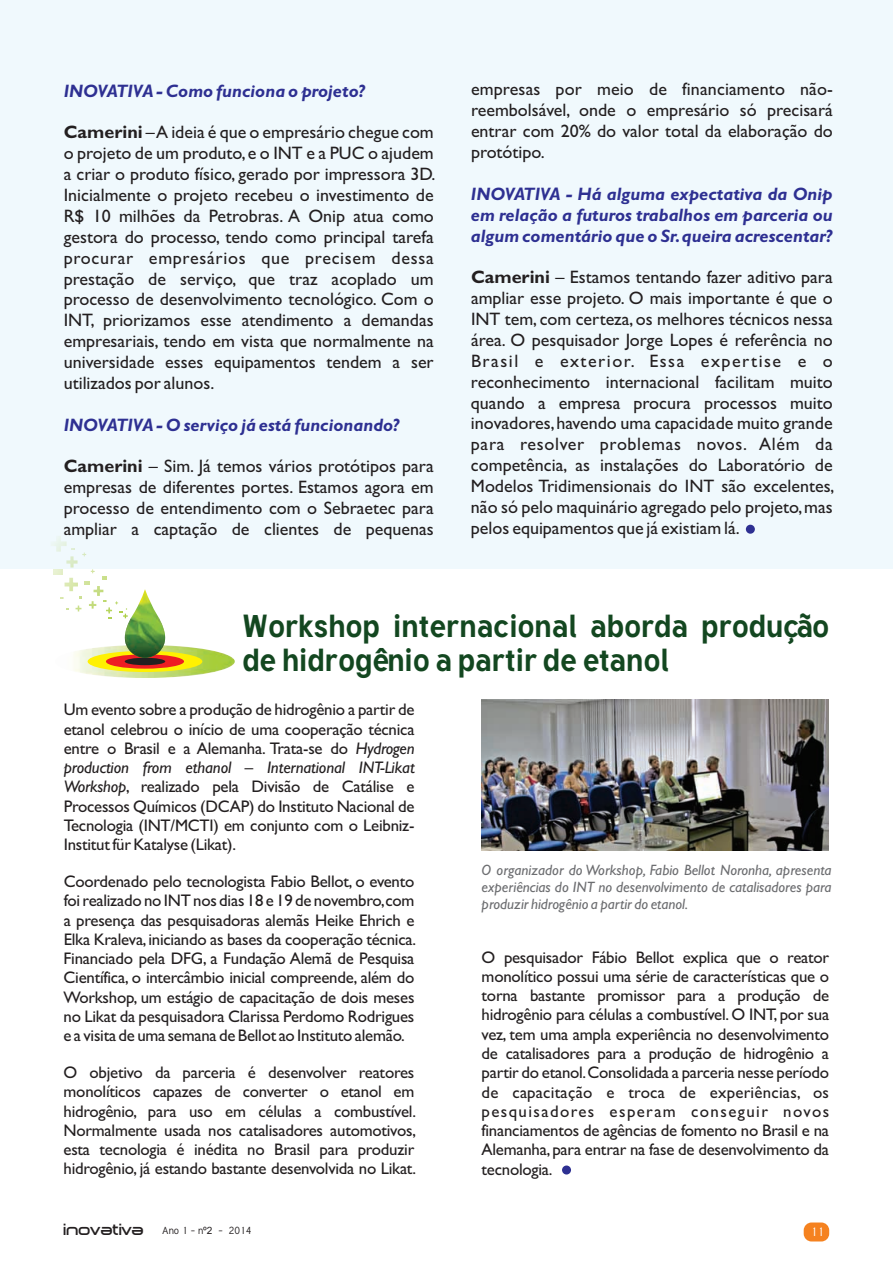
<style>
.page{position:relative;width:893px;height:1263px;background:#fff}
.page>*{position:absolute;margin:0;border:0;box-sizing:border-box;transform-origin:0 0}
.t1{font:700 31.5px/34.2px "Tuffy";color:#134720}
.t2{font:18px/20.9px "Gill Sans";color:#231f20;text-align:justify}
.t3{font:italic 700 18px/20.9px "Gill Sans";color:#2e3092;text-align:justify}
.t4{font:16.8px/19.4px "Gill Sans";letter-spacing:-.015em;color:#231f20;text-align:justify}
.t5{font:italic 15px/17.4px "Gill Sans";color:#6c6d70;text-align:justify}
.t6{font:12px "Tuffy";color:#fff}
.t7{font:10.05px "Tuffy";color:#231f20}
.s1{font-weight:700}
.s2{font-style:italic}
.s3{font-family:"Dekers Bold";font-size:15.75px}
.s4{font-family:"Arial"}
</style>
<div class="page">
<div style="left:0;top:0;width:893px;height:569px;background:#f0f9fd"></div>
<img style="left:55px;top:645px;width:180px;height:33px;border-radius:50%">
<div style="left:88px;top:651px;width:114px;height:21px;background:#fff101;border-radius:50%"></div>
<svg style="left:106px;top:654px;width:78px;height:15px"></svg>
<div style="left:125px;top:658px;width:40px;height:7px;background:#231f20;border-radius:50%"></div>
<img style="left:125px;top:589px;width:35px;height:30px">
<img style="left:125px;top:619px;width:40px;height:39px">
<img style="left:52px;top:536px;width:15px;height:12px">
<svg style="left:54px;top:548px;width:74px;height:70px"></svg>
<img style="left:482px;top:700px;width:347px;height:150px">
<div style="left:746px;top:525px;width:9px;height:9px;background:#2e3092;border-radius:50%"></div>
<div style="left:562px;top:1165px;width:9px;height:9px;background:#2e3092;border-radius:50%"></div>
<div style="left:804px;top:1222px;width:25px;height:19px;background:#f58220;border-radius:8px"></div>
<p class="t3" style="left:64px;top:82px;width:302px">INOVATIVA - Como funciona o projeto?</p>
<p class="t2" style="left:64px;top:124px;width:373px"><span class="s1">Camerini</span> – A ideia é que o empresário chegue com o projeto de um produto, e o INT e a PUC o ajudem a criar o produto físico, gerado por impressora 3D.<br>Inicialmente o projeto recebeu o investimento de R$ 10 milhões da Petrobras. A Onip atua como gestora do processo, tendo como principal tarefa procurar empresários que precisem dessa prestação de serviço, que traz acoplado um processo de desenvolvimento tecnológico. Com o INT, priorizamos esse atendimento a demandas empresariais, tendo em vista que normalmente na universidade esses equipamentos tendem a ser utilizados por alunos.</p>
<p class="t3" style="left:64px;top:416px;width:337px">INOVATIVA - O serviço já está funcionando?</p>
<p class="t2" style="left:64px;top:458px;width:372px"><span class="s1">Camerini</span> – Sim. Já temos vários protótipos para empresas de diferentes portes. Estamos agora em processo de entendimento com o Sebraetec para ampliar a captação de clientes de pequenas</p>
<p class="t2" style="left:471px;top:81px;width:363px">empresas por meio de financiamento não&shy;reembolsável, onde o empresário só precisará entrar com 20% do valor total da elaboração do protótipo.</p>
<p class="t3" style="left:471px;top:185px;width:363px">INOVATIVA - Há alguma expectativa da Onip em relação a futuros trabalhos em parceria ou algum comentário que o Sr. queira acrescentar?</p>
<p class="t2" style="left:471px;top:269px;width:365px"><span class="s1">Camerini</span> – Estamos tentando fazer aditivo para ampliar esse projeto. O mais importante é que o INT tem, com certeza, os melhores técnicos nessa área. O pesquisador Jorge Lopes é referência no Brasil e exterior. Essa expertise e o reconhecimento internacional facilitam muito quando a empresa procura processos muito inovadores, havendo uma capacidade muito grande para resolver problemas novos. Além da competência, as instalações do Laboratório de Modelos Tridimensionais do INT são excelentes, não só pelo maquinário agregado pelo projeto, mas pelos equipamentos que já existiam lá.</p>
<h1 class="t1" style="left:242px;top:611px;width:588px">Workshop internacional aborda produção de hidrogênio a partir de etanol</h1>
<p class="t4" style="left:64px;top:702px;width:353px">Um evento sobre a produção de hidrogênio a partir de etanol celebrou o início de uma cooperação técnica entre o Brasil e a Alemanha. Trata-se do <span class="s2">Hydrogen production from ethanol – International INT-Likat Workshop</span>, realizado pela Divisão de Catálise e Processos Químicos (DCAP) do Instituto Nacional de Tecnologia (INT/MCTI) em conjunto com o Leibniz-Institut für Katalyse (Likat).</p>
<p class="t4" style="left:64px;top:873px;width:354px">Coordenado pelo tecnologista Fabio Bellot, o evento foi realizado no INT nos dias 18 e 19 de novembro,com a presença das pesquisadoras alemãs Heike Ehrich e Elka Kraleva, iniciando as bases da cooperação técnica.<br>Financiado pela DFG, a Fundação Alemã de Pesquisa Científica, o intercâmbio inicial compreende, além do Workshop, um estágio de capacitação de dois meses no Likat da pesquisadora Clarissa Perdomo Rodrigues e a visita de uma semana de Bellot ao Instituto alemão.</p>
<p class="t4" style="left:64px;top:1064px;width:354px">O objetivo da parceria é desenvolver reatores monolíticos capazes de converter o etanol em hidrogênio, para uso em células a combustível.<br>Normalmente usada nos catalisadores automotivos, esta tecnologia é inédita no Brasil para produzir hidrogênio, já estando bastante desenvolvida no Likat.</p>
<p class="t5" style="left:482px;top:862px;width:351px">O organizador do Workshop, Fabio Bellot Noronha, apresenta experiências do INT no desenvolvimento de catalisadores para produzir hidrogênio a partir do etanol.</p>
<p class="t4" style="left:481px;top:949px;width:349px">O pesquisador Fábio Bellot explica que o reator monolítico possui uma série de características que o torna bastante promissor para a produção de hidrogênio para células a combustível. O INT, por sua vez, tem uma ampla experiência no desenvolvimento de catalisadores para a produção de hidrogênio a partir do etanol.Consolidada a parceria nesse período de capacitação e troca de experiências, os pesquisadores esperam conseguir novos financiamentos de agências de fomento no Brasil e na Alemanha, para entrar na fase de desenvolvimento da tecnologia.</p>
<p class="t7" style="left:64px;top:1226px;width:189px"><span class="s3">inovativa</span> Ano 1 - n<span class="s4">º2</span> - 2014</p>
<p class="t6" style="left:811px;top:1226px;width:15px">11</p>
</div>
